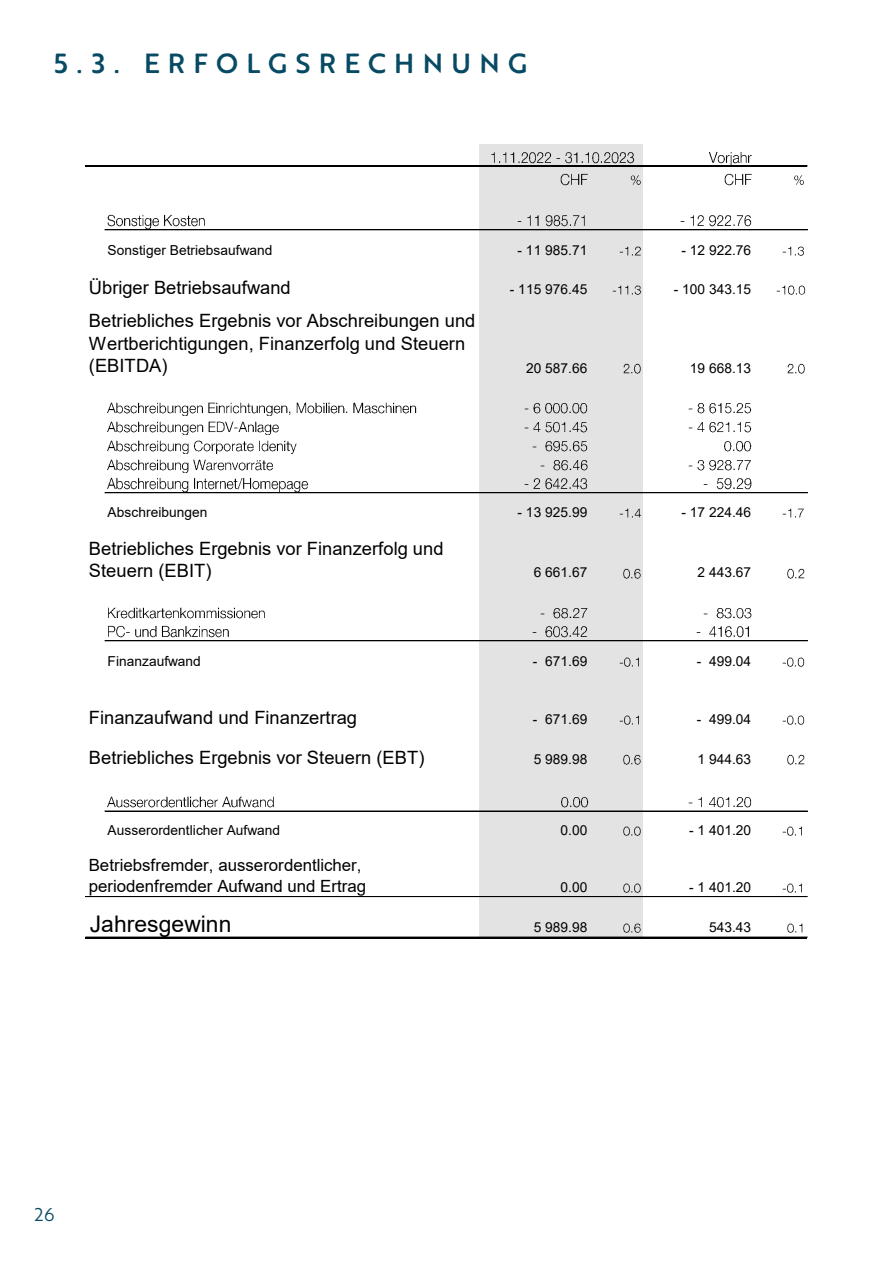
<style>
.page{position:relative;width:893px;height:1263px;background:#fff}
.page>*{position:absolute;margin:0;border:0;box-sizing:border-box;transform-origin:0 0}
.t1{font:500 27px "Brother 1816 Printed";letter-spacing:.305em;color:#074a63}
.t2{font:22.95px "Arial";letter-spacing:.005em;color:#000}
.t3{font:18.3px/22.5px "Arial";color:#000}
.t4{font:18px "Brother 1816 Book";color:#074a63}
.t5{font:16.8px/20.9px "Arial";color:#000}
.t6{font:13.8px "Arial";letter-spacing:.005em;color:#000}
</style>
<div class="page">
<div style="left:479px;top:144px;width:164px;height:23px;background:linear-gradient(to right,#e3e3e3,#e3e3e3)"></div>
<div style="left:479px;top:166px;width:164px;height:23px;background:#e3e3e3"></div>
<div style="left:479px;top:189px;width:164px;height:22px;background:#e3e3e3"></div>
<img style="left:490px;top:149px;width:150px;height:16px">
<img style="left:710px;top:151px;width:42px;height:14px">
<img style="left:561px;top:173px;width:27px;height:13px">
<img style="left:630px;top:175px;width:11px;height:10px">
<img style="left:725px;top:173px;width:27px;height:13px">
<img style="left:794px;top:175px;width:10px;height:10px">
<hr style="left:86px;top:166px;width:721px;height:1px;background:#000">
<div style="left:479px;top:212px;width:164px;height:726px;background:#e3e3e3"></div>
<img style="left:108px;top:214px;width:97px;height:14px">
<img style="left:517px;top:215px;width:68px;height:12px">
<img style="left:681px;top:215px;width:71px;height:12px">
<img style="left:619px;top:246px;width:22px;height:10px">
<img style="left:783px;top:246px;width:21px;height:10px">
<img style="left:612px;top:285px;width:29px;height:10px">
<img style="left:776px;top:285px;width:30px;height:10px">
<img style="left:624px;top:363px;width:17px;height:11px">
<img style="left:787px;top:363px;width:18px;height:11px">
<img style="left:108px;top:402px;width:309px;height:14px">
<img style="left:525px;top:403px;width:63px;height:11px">
<img style="left:689px;top:403px;width:63px;height:11px">
<img style="left:108px;top:421px;width:171px;height:13px">
<img style="left:525px;top:422px;width:63px;height:11px">
<img style="left:689px;top:422px;width:63px;height:11px">
<img style="left:108px;top:440px;width:189px;height:13px">
<img style="left:532px;top:441px;width:56px;height:11px">
<img style="left:724px;top:441px;width:28px;height:11px">
<img style="left:108px;top:459px;width:166px;height:13px">
<img style="left:540px;top:460px;width:48px;height:11px">
<img style="left:689px;top:460px;width:62px;height:11px">
<img style="left:108px;top:477px;width:201px;height:14px">
<img style="left:525px;top:478px;width:63px;height:12px">
<img style="left:704px;top:478px;width:48px;height:12px">
<img style="left:619px;top:508px;width:23px;height:10px">
<img style="left:783px;top:508px;width:21px;height:10px">
<img style="left:624px;top:568px;width:17px;height:11px">
<img style="left:787px;top:568px;width:18px;height:11px">
<img style="left:108px;top:607px;width:157px;height:12px">
<img style="left:540px;top:608px;width:48px;height:11px">
<img style="left:704px;top:608px;width:48px;height:11px">
<img style="left:108px;top:625px;width:121px;height:13px">
<img style="left:532px;top:626px;width:56px;height:12px">
<img style="left:696px;top:626px;width:53px;height:12px">
<img style="left:619px;top:657px;width:20px;height:10px">
<img style="left:783px;top:657px;width:22px;height:10px">
<img style="left:619px;top:715px;width:20px;height:10px">
<img style="left:783px;top:715px;width:22px;height:10px">
<img style="left:624px;top:754px;width:17px;height:11px">
<img style="left:787px;top:754px;width:18px;height:11px">
<img style="left:108px;top:796px;width:166px;height:12px">
<img style="left:561px;top:797px;width:28px;height:11px">
<img style="left:689px;top:797px;width:63px;height:11px">
<img style="left:624px;top:826px;width:17px;height:10px">
<img style="left:783px;top:826px;width:19px;height:10px">
<img style="left:624px;top:883px;width:17px;height:10px">
<img style="left:783px;top:883px;width:19px;height:10px">
<img style="left:624px;top:923px;width:17px;height:10px">
<img style="left:787px;top:923px;width:16px;height:10px">
<hr style="left:105px;top:230px;width:702px;height:1px;background:#000">
<hr style="left:105px;top:492px;width:702px;height:1px;background:#000">
<hr style="left:105px;top:493px;width:702px;height:1px;background:#000">
<hr style="left:105px;top:640px;width:702px;height:1px;background:#000">
<hr style="left:105px;top:641px;width:702px;height:1px;background:#000">
<hr style="left:105px;top:811px;width:702px;height:1px;background:#000">
<hr style="left:86px;top:896px;width:721px;height:1px;background:#000">
<hr style="left:86px;top:937px;width:721px;height:1px;background:#000">
<h1 class="t1" style="left:54px;top:43px;width:475px">5.3. ERFOLGSRECHNUNG</h1>
<p class="t6" style="left:108px;top:241px;width:166px">Sonstiger Betriebsaufwand</p>
<p class="t6" style="left:518px;top:241px;width:71px">- 11 985.71</p>
<p class="t6" style="left:681px;top:241px;width:71px">- 12 922.76</p>
<h3 class="t3" style="left:89px;top:276px;width:203px">Übriger Betriebsaufwand</h3>
<p class="t6" style="left:510px;top:280px;width:79px">- 115 976.45</p>
<p class="t6" style="left:674px;top:280px;width:79px">- 100 343.15</p>
<h3 class="t3" style="left:89px;top:310px;width:388px">Betriebliches Ergebnis vor Abschreibungen und<br>Wertberichtigungen, Finanzerfolg und Steuern (EBITDA)</h3>
<p class="t6" style="left:526px;top:358px;width:63px">20 587.66</p>
<p class="t6" style="left:690px;top:358px;width:63px">19 668.13</p>
<p class="t6" style="left:108px;top:503px;width:101px">Abschreibungen</p>
<p class="t6" style="left:518px;top:503px;width:71px">- 13 925.99</p>
<p class="t6" style="left:681px;top:503px;width:71px">- 17 224.46</p>
<h3 class="t3" style="left:89px;top:537px;width:356px">Betriebliches Ergebnis vor Finanzerfolg und<br>Steuern (EBIT)</h3>
<p class="t6" style="left:534px;top:563px;width:55px">6 661.67</p>
<p class="t6" style="left:697px;top:563px;width:55px">2 443.67</p>
<p class="t6" style="left:108px;top:652px;width:95px">Finanzaufwand</p>
<p class="t6" style="left:533px;top:652px;width:56px">- 671.69</p>
<p class="t6" style="left:697px;top:652px;width:56px">- 499.04</p>
<h3 class="t3" style="left:89px;top:706px;width:270px">Finanzaufwand und Finanzertrag</h3>
<p class="t6" style="left:533px;top:709px;width:56px">- 671.69</p>
<p class="t6" style="left:697px;top:709px;width:56px">- 499.04</p>
<h3 class="t3" style="left:89px;top:746px;width:337px">Betriebliches Ergebnis vor Steuern (EBT)</h3>
<p class="t6" style="left:534px;top:749px;width:55px">5 989.98</p>
<p class="t6" style="left:697px;top:749px;width:55px">1 944.63</p>
<p class="t6" style="left:108px;top:821px;width:174px">Ausserordentlicher Aufwand</p>
<p class="t6" style="left:561px;top:821px;width:28px">0.00</p>
<p class="t6" style="left:689px;top:821px;width:64px">- 1 401.20</p>
<p class="t5" style="left:89px;top:855px;width:279px">Betriebsfremder, ausserordentlicher, periodenfremder Aufwand und Ertrag</p>
<p class="t6" style="left:561px;top:878px;width:28px">0.00</p>
<p class="t6" style="left:689px;top:878px;width:64px">- 1 401.20</p>
<h2 class="t2" style="left:90px;top:908px;width:143px">Jahresgewinn</h2>
<p class="t6" style="left:534px;top:918px;width:55px">5 989.98</p>
<p class="t6" style="left:709px;top:918px;width:44px">543.43</p>
<h3 class="t4" style="left:34px;top:1201px;width:22px">26</h3>
</div>
